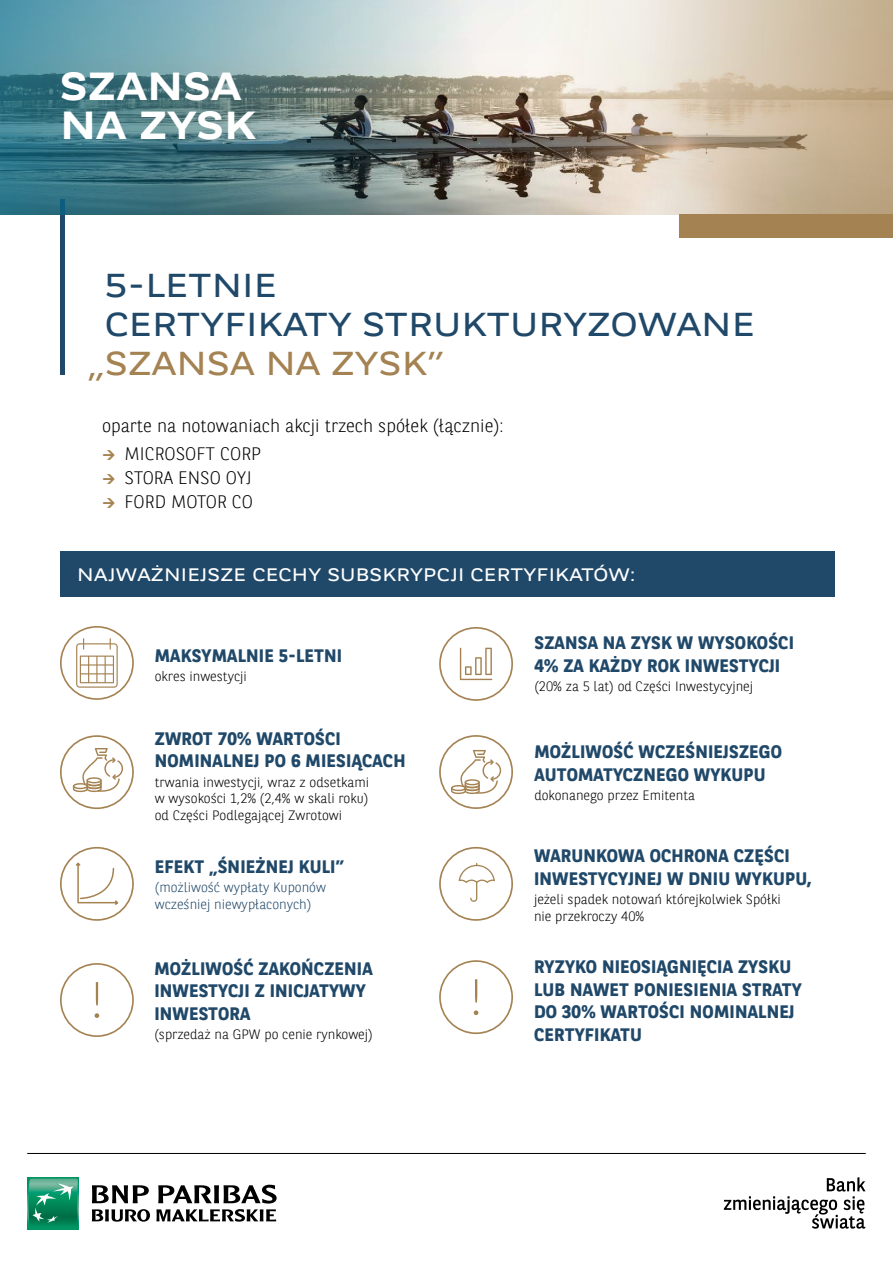
<style>
.page{position:relative;width:893px;height:1263px;background:#fff}
.page>*{position:absolute;margin:0;border:0;box-sizing:border-box;transform-origin:0 0}
.t1{font:700 39px/39px "BNPP Expanded Sans";color:#fff}
.t2{font:33px/39px "BNPP Expanded Sans";color:#204869}
.t3{font:33px "BNPP Expanded Sans";color:#a48252}
.t4{font:700 18px/22.5px "BNPP Sans";letter-spacing:.01em;color:#204869}
.t5{font:300 18px/28.5px "BNPP Sans";color:#000}
.t6{font:18px "BNPP Expanded Sans";letter-spacing:.01em;color:#fff}
.t7{font:300 13.5px/16.5px "BNPP Sans";color:#000}
.t8{font:300 13.5px/16.5px "BNPP Sans";color:#204869}
</style>
<div class="page">
<hr style="left:60px;top:200px;width:4px;height:175px;background:#204869">
<div style="left:679px;top:215px;width:214px;height:23px;background:#a48252"></div>
<div style="left:60px;top:552px;width:774px;height:45px;background:#204869"></div>
<hr style="left:27px;top:1153px;width:839px;height:1px;background:#000">
<svg style="left:724px;top:1177px;width:141px;height:52px"></svg>
<div style="left:27px;top:1178px;width:52px;height:51px;background:#009363"></div>
<svg style="left:28px;top:1178px;width:50px;height:47px"></svg>
<svg style="left:92px;top:1185px;width:57px;height:18px"></svg>
<svg style="left:158px;top:1185px;width:119px;height:18px"></svg>
<svg style="left:92px;top:1209px;width:58px;height:12px"></svg>
<svg style="left:156px;top:1209px;width:120px;height:12px"></svg>
<svg style="left:439px;top:960px;width:74px;height:74px"></svg>
<svg style="left:60px;top:963px;width:74px;height:74px"></svg>
<svg style="left:439px;top:627px;width:74px;height:74px"></svg>
<svg style="left:439px;top:847px;width:74px;height:74px"></svg>
<svg style="left:60px;top:626px;width:74px;height:74px"></svg>
<svg style="left:60px;top:847px;width:74px;height:74px"></svg>
<svg style="left:439px;top:735px;width:74px;height:74px"></svg>
<svg style="left:60px;top:735px;width:74px;height:74px"></svg>
<svg style="left:0;top:0;width:214px;height:215px;background:#4c8491"></svg>
<img style="left:214px;top:0;width:679px;height:215px">
<h1 class="t1" style="left:60px;top:66px;width:198px">SZANSA<br>NA ZYSK</h1>
<h2 class="t2" style="left:105px;top:265px;width:652px">5-LETNIE<br>CERTYFIKATY STRUKTURYZOWANE</h2>
<h2 class="t3" style="left:87px;top:341px;width:359px">„SZANSA NA ZYSK”</h2>
<p class="t5" style="left:125px;top:411px;width:381px;text-indent:-22px">oparte na notowaniach akcji trzech spółek (łącznie):<br>MICROSOFT CORP</p>
<p class="t5" style="left:125px;top:465px;width:130px;line-height:24px">STORA ENSO OYJ<br>FORD MOTOR CO</p>
<p class="t6" style="left:77px;top:563px;width:559px">NAJWAŻNIEJSZE CECHY SUBSKRYPCJI CERTYFIKATÓW:</p>
<p class="t4" style="left:155px;top:643px;width:189px">MAKSYMALNIE 5-LETNI</p>
<p class="t7" style="left:155px;top:667px;width:94px">okres inwestycji</p>
<p class="t4" style="left:155px;top:726px;width:252px">ZWROT 70% WARTOŚCI<br>NOMINALNEJ PO 6 MIESIĄCACH</p>
<p class="t7" style="left:155px;top:773px;width:216px;text-align:justify">trwania inwestycji, wraz z odsetkami w wysokości 1,2% (2,4% w skali roku) od Części Podlegającej Zwrotowi</p>
<p class="t4" style="left:155px;top:854px;width:191px">EFEKT „ŚNIEŻNEJ KULI”</p>
<p class="t8" style="left:155px;top:878px;width:173px">(możliwość wypłaty Kuponów wcześniej niewypłaconych)</p>
<p class="t4" style="left:154px;top:956px;width:220px">MOŻLIWOŚĆ ZAKOŃCZENIA<br>INWESTYCJI Z INICJATYWY<br>INWESTORA</p>
<p class="t7" style="left:154px;top:1025px;width:220px">(sprzedaż na GPW po cenie rynkowej)</p>
<p class="t4" style="left:534px;top:631px;width:261px">SZANSA NA ZYSK W WYSOKOŚCI<br>4% ZA KAŻDY ROK INWESTYCJI</p>
<p class="t7" style="left:534px;top:678px;width:220px">(20% za 5 lat) od Części Inwestycyjnej</p>
<p class="t4" style="left:534px;top:740px;width:249px">MOŻLIWOŚĆ WCZEŚNIEJSZEGO<br>AUTOMATYCZNEGO WYKUPU</p>
<p class="t7" style="left:534px;top:786px;width:162px">dokonanego przez Emitenta</p>
<p class="t4" style="left:534px;top:844px;width:279px">WARUNKOWA OCHRONA CZĘŚCI<br>INWESTYCYJNEJ W DNIU WYKUPU,</p>
<p class="t7" style="left:534px;top:891px;width:248px">jeżeli spadek notowań którejkolwiek Spółki nie przekroczy 40%</p>
<p class="t4" style="left:534px;top:955px;width:269px">RYZYKO NIEOSIĄGNIĘCIA ZYSKU<br>LUB NAWET PONIESIENIA STRATY<br>DO 30% WARTOŚCI NOMINALNEJ<br>CERTYFIKATU</p>
</div>
